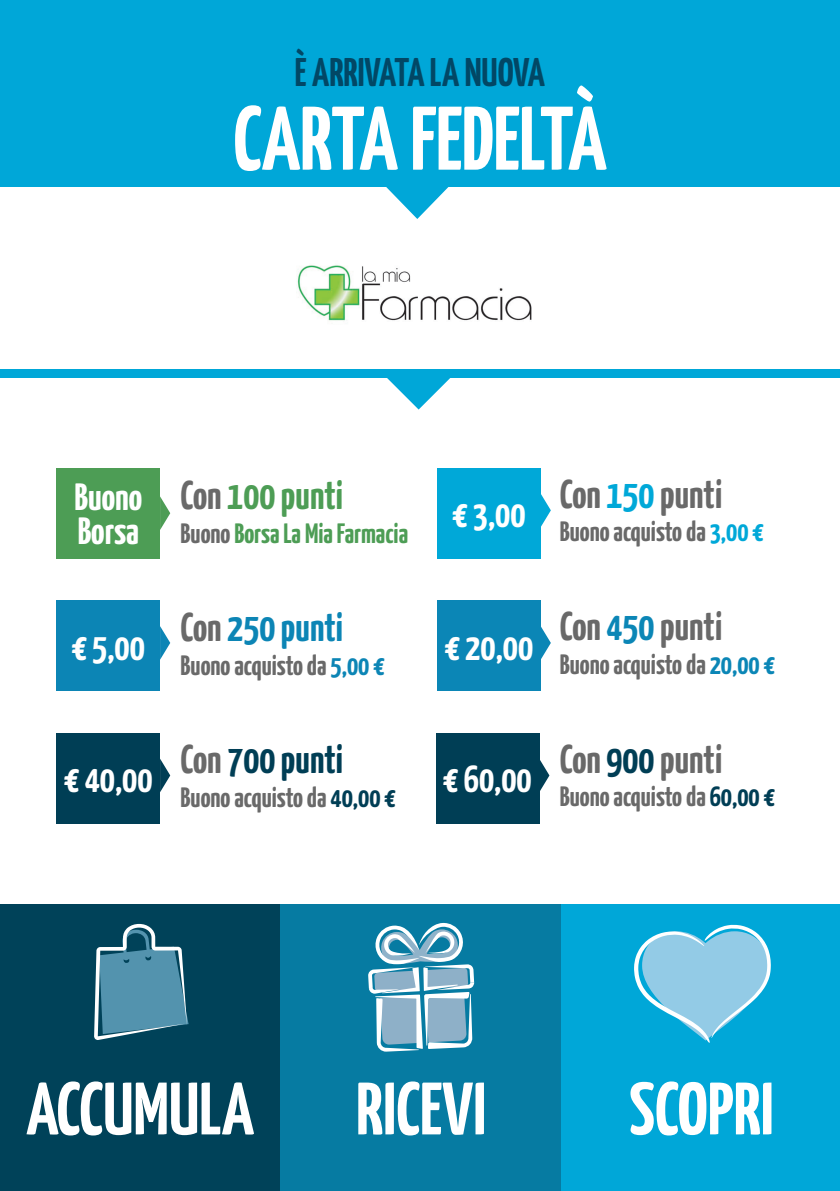
<style>
.page{position:relative;width:840px;height:1191px;background:#fff}
.page>*{position:absolute;margin:0;border:0;box-sizing:border-box;transform-origin:0 0}
.t1{font:700 90px "Yanone Kaffeesatz";letter-spacing:-.01em;color:#fff}
.t2{font:700 74px "Yanone Kaffeesatz";color:#fff}
.t3{font:700 40px "Yanone Kaffeesatz";color:#696969}
.t4{font:700 40px "Yanone Kaffeesatz";letter-spacing:-.005em;color:#024765}
.t5{font:700 40px "Yanone Kaffeesatz";color:#4d9d55}
.t6{font:700 40px "Yanone Kaffeesatz";color:#0c85b5}
.t7{font:700 40px "Yanone Kaffeesatz";color:#003e55}
.t8{font:700 38px/34px "Yanone Kaffeesatz";color:#fff}
.t9{font:700 28px "Yanone Kaffeesatz";color:#696969}
.t10{font:700 28px "Yanone Kaffeesatz";color:#4d9d55}
.s1{color:#696969}
.s2{color:#00a8d8}
.s3{color:#0c85b5}
.s4{color:#0b86b6}
.s5{color:#003e55}
</style>
<div class="page">
<svg style="left:160px;top:496px;width:10px;height:34px"></svg>
<div style="left:57px;top:468px;width:103px;height:90px;background:#4d9d55"></div>
<svg style="left:160px;top:626px;width:10px;height:33px"></svg>
<div style="left:57px;top:600px;width:103px;height:91px;background:#0c85b5"></div>
<svg style="left:540px;top:493px;width:10px;height:34px"></svg>
<svg style="left:540px;top:626px;width:10px;height:33px"></svg>
<div style="left:437px;top:468px;width:103px;height:90px;background:#00a8d8"></div>
<div style="left:437px;top:600px;width:103px;height:91px;background:#0b86b6"></div>
<div style="left:0;top:0;width:839px;height:186px;background:#00a7d8"></div>
<svg style="left:383px;top:186px;width:67px;height:33px"></svg>
<img style="left:297px;top:265px;width:235px;height:56px">
<div style="left:0;top:370px;width:839px;height:8px;background:#00a7d8"></div>
<svg style="left:387px;top:378px;width:63px;height:31px"></svg>
<div style="left:560px;top:904px;width:279px;height:287px;background:#00a7d8"></div>
<div style="left:0;top:904px;width:281px;height:287px;background:#004259"></div>
<div style="left:280px;top:904px;width:280px;height:287px;background:#067ba2"></div>
<svg style="left:634px;top:924px;width:136px;height:119px"></svg>
<svg style="left:94px;top:924px;width:94px;height:116px"></svg>
<svg style="left:368px;top:922px;width:106px;height:129px"></svg>
<svg style="left:160px;top:759px;width:10px;height:33px"></svg>
<div style="left:57px;top:733px;width:103px;height:90px;background:#003e55"></div>
<svg style="left:539px;top:758px;width:10px;height:34px"></svg>
<div style="left:435px;top:733px;width:104px;height:90px;background:#003e55"></div>
<h3 class="t4" style="left:295px;top:48px;width:251px">È ARRIVATA LA NUOVA</h3>
<h1 class="t1" style="left:233px;top:83px;width:375px">CARTA FEDELTÀ</h1>
<h3 class="t8" style="left:74px;top:479px;width:69px">Buono<br>Borsa</h3>
<h3 class="t5" style="left:180px;top:471px;width:164px"><span class="s1">Con</span> 100 punti</h3>
<p class="t10" style="left:180px;top:516px;width:229px"><span class="s1">Buono</span> Borsa La Mia Farmacia</p>
<h3 class="t8" style="left:452px;top:496px;width:75px">€ 3,00</h3>
<h3 class="t3" style="left:559px;top:469px;width:164px">Con <span class="s2">150</span> punti</h3>
<p class="t9" style="left:559px;top:514px;width:205px">Buono acquisto da <span class="s2">3,00 €</span></p>
<h3 class="t8" style="left:72px;top:628px;width:75px">€ 5,00</h3>
<h3 class="t6" style="left:180px;top:603px;width:164px"><span class="s1">Con</span> 250 punti</h3>
<p class="t9" style="left:180px;top:648px;width:205px">Buono acquisto da <span class="s3">5,00 €</span></p>
<h3 class="t8" style="left:444px;top:628px;width:90px">€ 20,00</h3>
<h3 class="t3" style="left:559px;top:602px;width:164px">Con <span class="s4">450</span> punti</h3>
<p class="t9" style="left:559px;top:647px;width:217px">Buono acquisto da <span class="s4">20,00 €</span></p>
<h3 class="t8" style="left:64px;top:761px;width:90px">€ 40,00</h3>
<h3 class="t7" style="left:180px;top:735px;width:164px"><span class="s1">Con</span> 700 punti</h3>
<p class="t9" style="left:180px;top:780px;width:217px">Buono acquisto da <span class="s5">40,00 €</span></p>
<h3 class="t8" style="left:443px;top:761px;width:90px">€ 60,00</h3>
<h3 class="t3" style="left:559px;top:734px;width:164px">Con <span class="s5">900</span> punti</h3>
<p class="t9" style="left:559px;top:779px;width:217px">Buono acquisto da <span class="s5">60,00 €</span></p>
<h2 class="t2" style="left:26px;top:1063px;width:229px">ACCUMULA</h2>
<h2 class="t2" style="left:356px;top:1063px;width:131px">RICEVI</h2>
<h2 class="t2" style="left:629px;top:1063px;width:146px">SCOPRI</h2>
</div>
